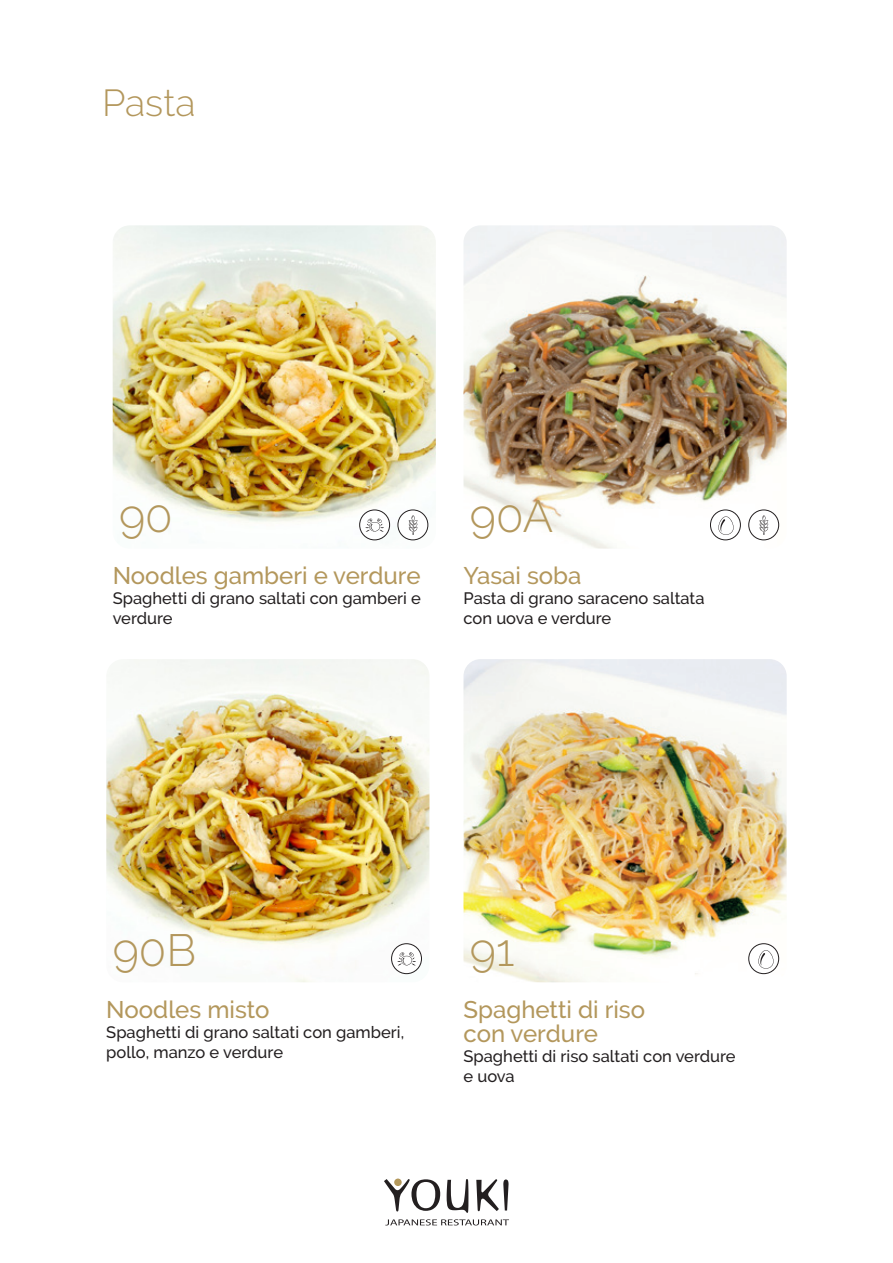
<style>
.page{position:relative;width:893px;height:1263px;background:#fff}
.page>*{position:absolute;margin:0;border:0;box-sizing:border-box;transform-origin:0 0}
.t1{font:300 45px "Raleway";color:#b3975c}
.t2{font:300 37.5px "Raleway";color:#b3975c}
.t3{font:500 24px/24px "Raleway";color:#b3975c}
.t4{font:500 16.5px/19.8px "Raleway";color:#231f20}
</style>
<div class="page">
<img style="left:113px;top:225px;width:323px;height:316px">
<img style="left:106px;top:659px;width:323px;height:323px">
<div style="left:398px;top:510px;width:30px;height:30px;background:#fff;border-radius:50%"></div>
<div style="left:398px;top:510px;width:30px;height:30px;border:1px solid #231f20;border-radius:50%"></div>
<svg style="left:409px;top:515px;width:9px;height:20px"></svg>
<div style="left:392px;top:944px;width:29px;height:30px;background:#fff;border-radius:50%"></div>
<div style="left:391px;top:943px;width:31px;height:31px;border:1px solid #231f20;border-radius:50%"></div>
<svg style="left:397px;top:952px;width:19px;height:13px"></svg>
<div style="left:360px;top:510px;width:30px;height:30px;background:#fff;border-radius:50%"></div>
<div style="left:359px;top:510px;width:31px;height:30px;border:1px solid #231f20;border-radius:50%"></div>
<svg style="left:365px;top:518px;width:19px;height:14px"></svg>
<svg style="left:384px;top:1179px;width:56px;height:32px"></svg>
<svg style="left:447px;top:1179px;width:21px;height:34px"></svg>
<svg style="left:476px;top:1179px;width:32px;height:32px"></svg>
<div style="left:394px;top:1178px;width:8px;height:8px;background:#b3985b;border-radius:50%"></div>
<svg style="left:385px;top:1219px;width:124px;height:6px"></svg>
<img style="left:463px;top:225px;width:324px;height:324px">
<div style="left:749px;top:510px;width:30px;height:30px;background:#fff;border-radius:50%"></div>
<div style="left:749px;top:510px;width:30px;height:30px;border:1px solid #231f20;border-radius:50%"></div>
<svg style="left:759px;top:515px;width:10px;height:20px"></svg>
<div style="left:710px;top:510px;width:30px;height:30px;background:#fff;border-radius:50%"></div>
<div style="left:710px;top:510px;width:31px;height:30px;border:1px solid #231f20;border-radius:50%"></div>
<svg style="left:718px;top:516px;width:16px;height:19px"></svg>
<img style="left:463px;top:659px;width:324px;height:323px">
<div style="left:749px;top:944px;width:30px;height:30px;background:#fff;border-radius:50%"></div>
<div style="left:749px;top:943px;width:30px;height:31px;border:1px solid #231f20;border-radius:50%"></div>
<svg style="left:758px;top:950px;width:16px;height:19px"></svg>
<p class="t2" style="left:102px;top:81px;width:95px">Pasta</p>
<p class="t1" style="left:119px;top:490px;width:55px">90</p>
<p class="t3" style="left:113px;top:564px;width:309px">Noodles gamberi e verdure</p>
<p class="t4" style="left:113px;top:588px;width:310px">Spaghetti di grano saltati con gamberi e verdure</p>
<p class="t1" style="left:470px;top:490px;width:85px">90A</p>
<p class="t3" style="left:463px;top:564px;width:120px">Yasai soba</p>
<p class="t4" style="left:463px;top:588px;width:243px">Pasta di grano saraceno saltata con uova e verdure</p>
<p class="t1" style="left:113px;top:924px;width:85px">90B</p>
<p class="t3" style="left:106px;top:997px;width:165px">Noodles misto</p>
<p class="t4" style="left:106px;top:1022px;width:299px">Spaghetti di grano saltati con gamberi, pollo, manzo e verdure</p>
<p class="t1" style="left:470px;top:924px;width:46px">91</p>
<p class="t3" style="left:463px;top:997px;width:183px">Spaghetti di riso con verdure</p>
<p class="t4" style="left:463px;top:1046px;width:274px">Spaghetti di riso saltati con verdure e uova</p>
</div>
